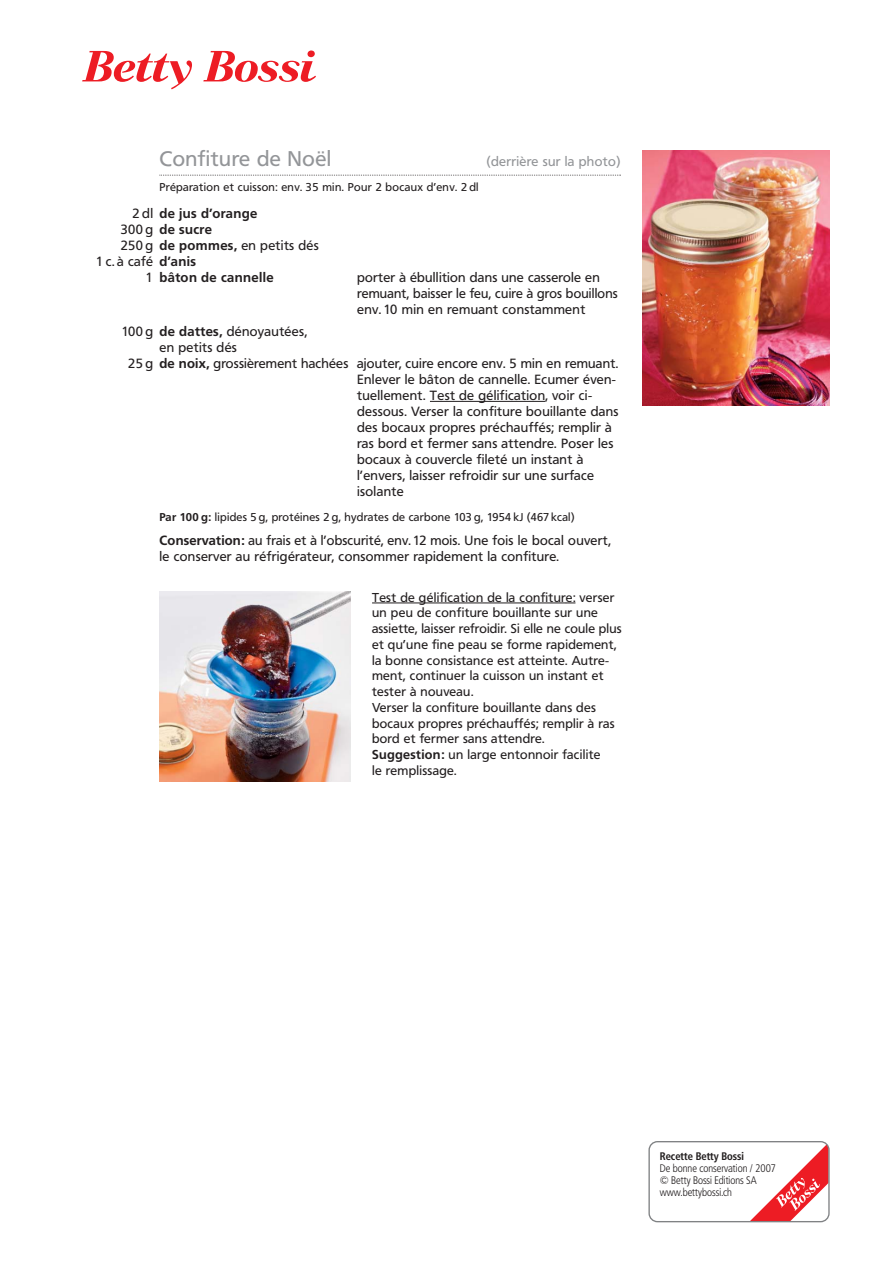
<style>
.page{position:relative;width:893px;height:1263px;background:#fff}
.page>*{position:absolute;margin:0;border:0;box-sizing:border-box;transform-origin:0 0}
.t1{font:21px "Frutiger B Bn";letter-spacing:.025em;color:#939598}
.t2{font:13.2px/15.9px "Frutiger B Bn";letter-spacing:.025em;color:#231f20}
.t3{font:700 13.2px "Frutiger B Bn";letter-spacing:.03em;color:#231f20}
.t4{font:13.2px "Frutiger B Bn";letter-spacing:.025em;color:#939598}
.t5{font:12.75px/15.8px "Frutiger B Bn";letter-spacing:.025em;color:#231f20}
.t6{font:11.25px "Frutiger B Bn";letter-spacing:.025em;color:#231f20}
.t7{font:10.8px/12px "Frutiger B Bn Con Light";color:#231f20}
.t8{font:10.8px "Frutiger B Bn Con Bold";color:#231f20}
.s1{font-weight:400}
.s2{font-weight:700}
</style>
<div class="page">
<svg style="left:648px;top:1141px;width:182px;height:81px"></svg>
<svg style="left:82px;top:51px;width:110px;height:38px"></svg>
<svg style="left:203px;top:50px;width:113px;height:32px"></svg>
<img style="left:642px;top:150px;width:187px;height:255px">
<hr style="left:372px;top:603px;width:194px;height:1px;background:#231f20">
<img style="left:159px;top:592px;width:192px;height:189px">
<svg style="left:159px;top:175px;width:462px;height:1px"></svg>
<hr style="left:430px;top:401px;width:115px;height:1px;background:#231f20">
<h1 class="t1" style="left:159px;top:148px;width:173px">Confiture de Noël</h1>
<p class="t4" style="left:487px;top:155px;width:135px">(derrière sur la photo)</p>
<p class="t6" style="left:159px;top:181px;width:321px">Préparation et cuisson: env. 35 min. Pour 2 bocaux d’env. 2 dl</p>
<p class="t3" style="left:133px;top:207px;width:126px"><span class="s1">2 dl</span> de jus d’orange</p>
<p class="t3" style="left:121px;top:223px;width:93px"><span class="s1">300 g</span> de sucre</p>
<p class="t2" style="left:121px;top:238px;width:200px">250 g <span class="s2">de pommes,</span> en petits dés</p>
<p class="t2" style="left:96px;top:254px;width:101px">1 c. à café <span class="s2">d’anis</span></p>
<p class="t3" style="left:146px;top:271px;width:129px"><span class="s1">1</span> bâton de cannelle</p>
<p class="t2" style="left:357px;top:270px;width:262px">porter à ébullition dans une casserole en remuant, baisser le feu, cuire à gros bouillons env. 10 min en remuant constamment</p>
<p class="t2" style="left:122px;top:324px;width:187px">100 g <span class="s2">de dattes,</span> dénoyautées,</p>
<p class="t2" style="left:159px;top:340px;width:79px">en petits dés</p>
<p class="t2" style="left:128px;top:356px;width:492px">25 g <span class="s2">de noix,</span> grossièrement hachées ajouter, cuire encore env. 5 min en remuant.</p>
<p class="t2" style="left:357px;top:372px;width:260px">Enlever le bâton de cannelle. Ecumer éven-</p>
<p class="t2" style="left:357px;top:388px;width:237px">tuellement. Test de gélification, voir ci-</p>
<p class="t2" style="left:357px;top:404px;width:263px">dessous. Verser la confiture bouillante dans</p>
<p class="t2" style="left:357px;top:420px;width:256px">des bocaux propres préchauffés; remplir à</p>
<p class="t2" style="left:357px;top:436px;width:258px">ras bord et fermer sans attendre. Poser les</p>
<p class="t2" style="left:357px;top:452px;width:228px">bocaux à couvercle fileté un instant à</p>
<p class="t2" style="left:357px;top:468px;width:238px">l’envers, laisser refroidir sur une surface</p>
<p class="t2" style="left:357px;top:484px;width:48px">isolante</p>
<p class="t6" style="left:159px;top:512px;width:416px"><span class="s2">Par 100 g:</span> lipides 5 g, protéines 2 g, hydrates de carbone 103 g, 1954 kJ (467 kcal)</p>
<p class="t2" style="left:159px;top:533px;width:453px"><span class="s2">Conservation:</span> au frais et à l’obscurité, env. 12 mois. Une fois le bocal ouvert, le conserver au réfrigérateur, consommer rapidement la confiture.</p>
<p class="t5" style="left:372px;top:590px;width:251px">Test de gélification de la confiture: verser un peu de confiture bouillante sur une assiette, laisser refroidir. Si elle ne coule plus et qu’une fine peau se forme rapidement, la bonne consistance est atteinte. Autre&shy;ment, continuer la cuisson un instant et tester à nouveau.<br>Verser la confiture bouillante dans des bocaux propres préchauffés; remplir à ras bord et fermer sans attendre.<br><span class="s2">Suggestion:</span> un large entonnoir facilite<br>le remplissage.</p>
<p class="t8" style="left:660px;top:1151px;width:86px">Recette Betty Bossi</p>
<p class="t7" style="left:660px;top:1162px;width:118px">De bonne conservation / 2007 © Betty Bossi Editions SA www.bettybossi.ch</p>
</div>
